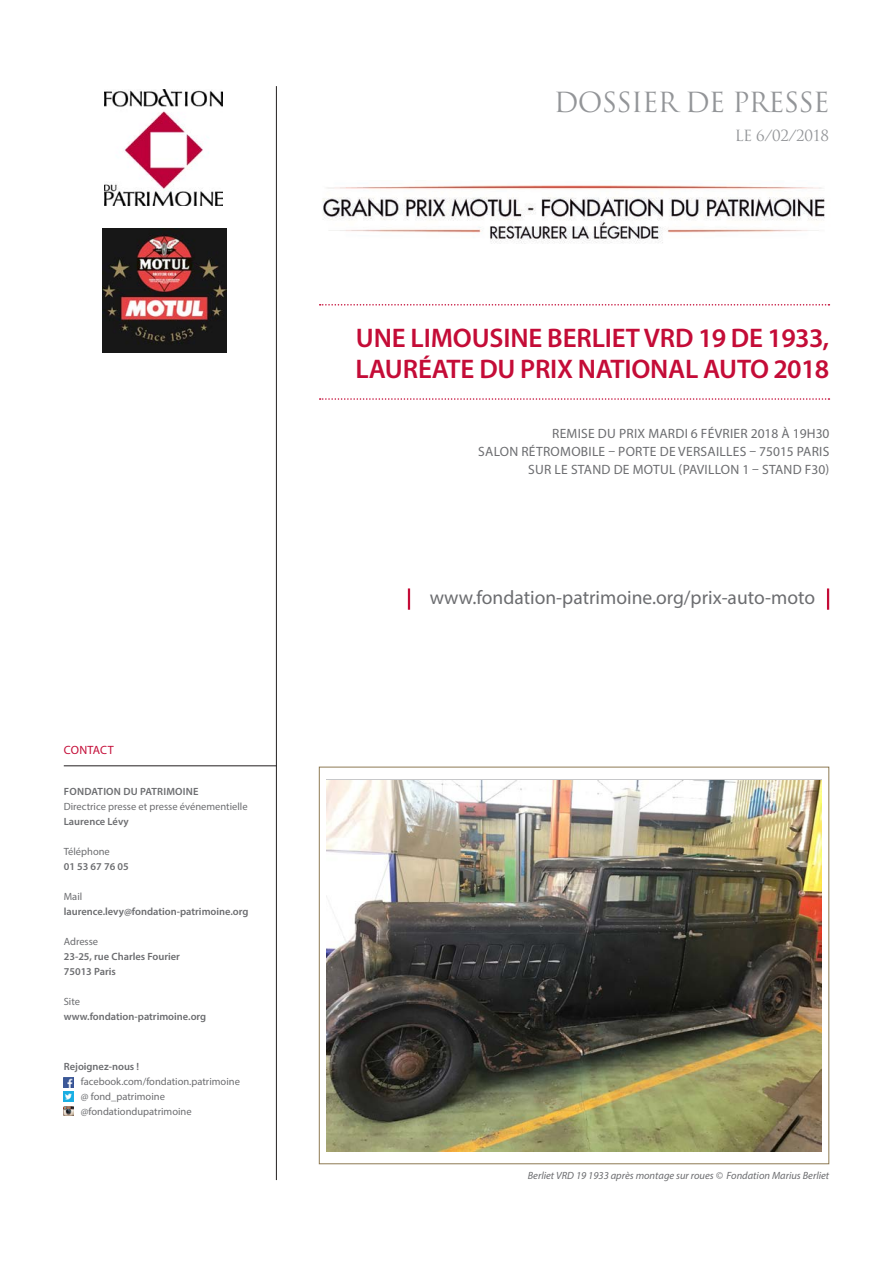
<style>
.page{position:relative;width:893px;height:1263px;background:#fff}
.page>*{position:absolute;margin:0;border:0;box-sizing:border-box;transform-origin:0 0}
.TITRE_GENERAL{font:600 27px "Myriad Pro";letter-spacing:-.005em;color:#c40c37}
.TITRE___Dossier_de_p{font:27px "Trajan Pro";letter-spacing:-.03em;color:#939598}
.SITE_INTERNET{font:19.5px "Myriad Pro";color:#6c6d70}
.DATE_du_dossier_de_p{font:15px "Trajan Pro";letter-spacing:-.03em;color:#939598}
.DATE_ET_LIEU_de_l_év{font:13.5px "Myriad Pro";letter-spacing:.02em;color:#6c6d70}
.CONTACT_TITRE{font:12px "Myriad Pro";letter-spacing:.01em;color:#c40c37}
.CONTACT_TEXTE{font:10.5px "Myriad Pro";color:#6c6d70}
.CONTACT_TEXTE_SEMIBO{font:600 10.5px "Myriad Pro";color:#6c6d70}
.LEGENDE{font:italic 10.5px "Myriad Pro";color:#6c6d70}
.CONTACT_TEXTE_SEMIBO-2{font:600 10.5px "Myriad Pro";letter-spacing:.02em;color:#6c6d70}
.CONTACT_TEXTE-2{font:600 10.5px "Myriad Pro";color:#6c6d70}
</style>
<div class="page">
<hr style="left:408px;top:588px;width:2px;height:22px;background:#c40c37">
<hr style="left:827px;top:588px;width:2px;height:22px;background:#c40c37">
<img style="left:103px;top:229px;width:123px;height:123px">
<img style="left:323px;top:185px;width:502px;height:59px">
<hr style="left:276px;top:86px;width:1px;height:1094px;background:#231f20">
<hr style="left:64px;top:765px;width:212px;height:1px;background:#231f20">
<svg style="left:64px;top:1077px;width:10px;height:39px"></svg>
<img style="left:105px;top:89px;width:117px;height:117px">
<img style="left:326px;top:780px;width:496px;height:371px">
<svg style="left:320px;top:398px;width:509px;height:2px"></svg>
<svg style="left:320px;top:304px;width:509px;height:2px"></svg>
<p class="CONTACT_TITRE" style="left:64px;top:743px;width:51px">CONTACT</p>
<p class="CONTACT_TEXTE_SEMIBO-2" style="left:64px;top:784px;width:136px">FONDATION DU PATRIMOINE</p>
<p class="CONTACT_TEXTE" style="left:64px;top:800px;width:185px">Directrice presse et presse événementielle</p>
<p class="CONTACT_TEXTE_SEMIBO" style="left:64px;top:814px;width:66px">Laurence Lévy</p>
<p class="CONTACT_TEXTE" style="left:64px;top:845px;width:48px">Téléphone</p>
<p class="CONTACT_TEXTE_SEMIBO" style="left:64px;top:859px;width:66px">01 53 67 76 05</p>
<p class="CONTACT_TEXTE" style="left:64px;top:890px;width:20px">Mail</p>
<p class="CONTACT_TEXTE_SEMIBO" style="left:64px;top:904px;width:186px">laurence.levy@fondation-patrimoine.org</p>
<p class="CONTACT_TEXTE" style="left:64px;top:935px;width:36px">Adresse</p>
<p class="CONTACT_TEXTE_SEMIBO" style="left:64px;top:949px;width:118px">23-25, rue Charles Fourier</p>
<p class="CONTACT_TEXTE_SEMIBO" style="left:64px;top:964px;width:54px">75013 Paris</p>
<p class="CONTACT_TEXTE" style="left:64px;top:995px;width:18px">Site</p>
<p class="CONTACT_TEXTE_SEMIBO" style="left:64px;top:1009px;width:144px">www.fondation-patrimoine.org</p>
<p class="CONTACT_TEXTE-2" style="left:64px;top:1060px;width:77px">Rejoignez-nous !</p>
<p class="CONTACT_TEXTE" style="left:81px;top:1075px;width:161px">facebook.com/fondation.patrimoine</p>
<p class="CONTACT_TEXTE" style="left:81px;top:1090px;width:86px">@ fond_patrimoine</p>
<p class="CONTACT_TEXTE" style="left:81px;top:1105px;width:112px">@fondationdupatrimoine</p>
<p class="TITRE___Dossier_de_p" style="left:554px;top:85px;width:277px">DOSSIER DE PRESSE</p>
<p class="DATE_du_dossier_de_p" style="left:735px;top:126px;width:96px">LE 6/02/2018</p>
<p class="TITRE_GENERAL" style="left:356px;top:320px;width:475px">UNE LIMOUSINE BERLIET VRD 19 DE 1933,</p>
<p class="TITRE_GENERAL" style="left:355px;top:352px;width:475px">LAURÉATE DU PRIX NATIONAL AUTO 2018</p>
<p class="DATE_ET_LIEU_de_l_év" style="left:552px;top:425px;width:279px">REMISE DU PRIX MARDI 6 FÉVRIER 2018 À 19H30</p>
<p class="DATE_ET_LIEU_de_l_év" style="left:478px;top:443px;width:353px">SALON RÉTROMOBILE – PORTE DE VERSAILLES – 75015 PARIS</p>
<p class="DATE_ET_LIEU_de_l_év" style="left:528px;top:461px;width:303px">SUR LE STAND DE MOTUL (PAVILLON 1 – STAND F30)</p>
<p class="SITE_INTERNET" style="left:430px;top:586px;width:387px">www.fondation-patrimoine.org/prix-auto-moto</p>
<p class="LEGENDE" style="left:528px;top:1169px;width:303px">Berliet VRD 19 1933 après montage sur roues © Fondation Marius Berliet</p>
</div>
